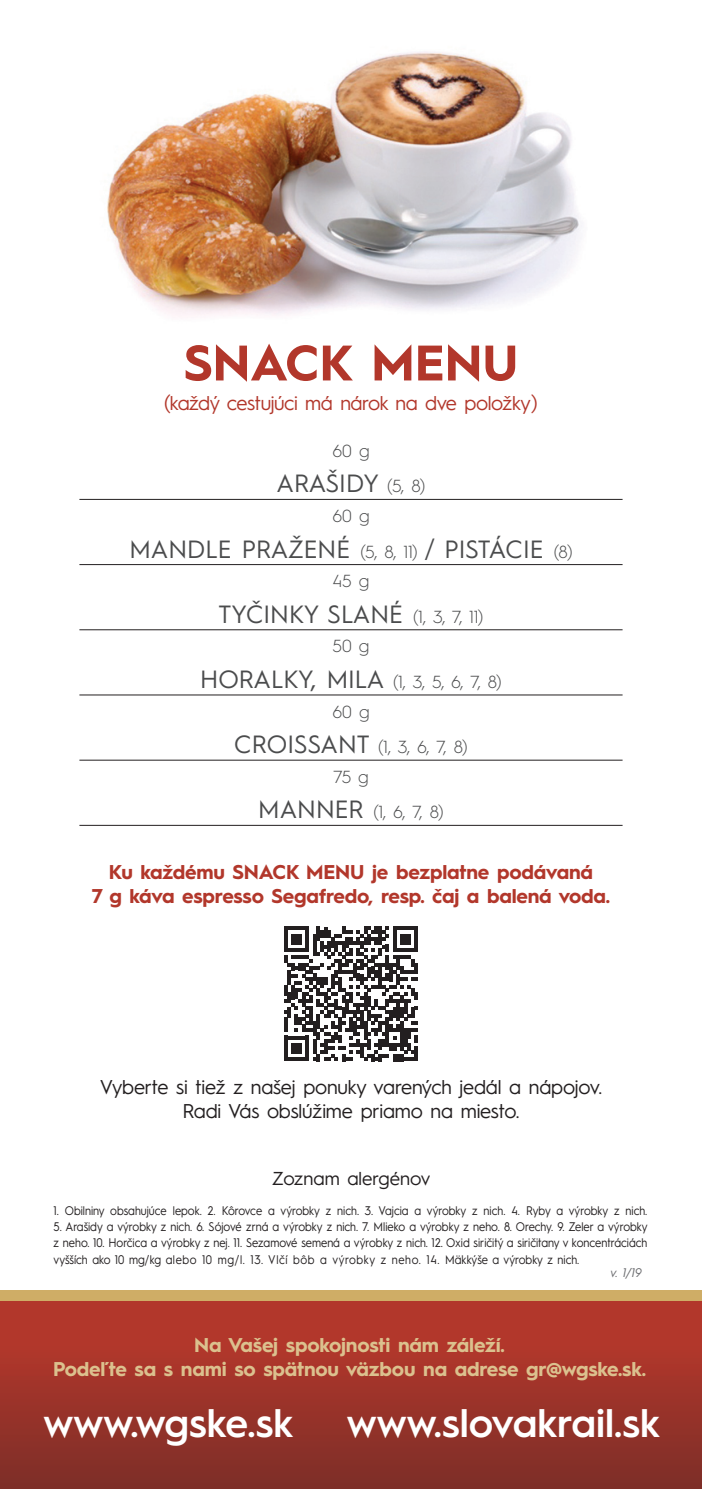
<style>
.page{position:relative;width:702px;height:1489px;background:#fff}
.page>*{position:absolute;margin:0;border:0;box-sizing:border-box;transform-origin:0 0}
.t1{font:700 50px "Hurme Geometric Sans 1";color:#b2372b}
.t2{font:600 40px "Hurme Geometric Sans 1";color:#fff}
.jednotlive{font:25px "Hurme Geometric Sans 1";color:#4b4c4d}
.jednotlive-2{font:700 20px/24px "Hurme Geometric Sans 1";letter-spacing:-.01em;color:#b2372b;text-align:center}
.jednotlive-3{font:20px/24px "Hurme Geometric Sans 1";letter-spacing:-.01em;color:#231f20;text-align:center}
.jednotlive-4{font:700 20px/24px "Hurme Geometric Sans 1";letter-spacing:-.01em;color:#dbc18e;text-align:center}
.t3{font:20px "Hurme Geometric Sans 1";letter-spacing:-.02em;color:#b2372b}
.t4{font:18.75px "Hurme Geometric Sans 1";color:#231f20}
.jednotlive-5{font:300 17.5px "Hurme Geometric Sans 1";color:#4b4c4d}
.t5{font:12.5px/16.2px "Hurme Geometric Sans 1";color:#231f20;text-align:justify;scale:.9 1}
.t6{font:italic 12.5px "Hurme Geometric Sans 1";color:#6c6d70}
.s1{font-weight:300;font-size:17.5px}
.s2{font-weight:400;font-size:25px}
</style>
<div class="page">
<img style="left:107px;top:51px;width:475px;height:265px">
<div style="left:0;top:1300px;width:702px;height:188px;background:linear-gradient(to bottom,#bc392c,#7f2f28)"></div>
<div style="left:0;top:1289px;width:702px;height:11px;background:#cfad66"></div>
<svg style="left:284px;top:926px;width:134px;height:135px"></svg>
<hr style="left:414px;top:1046px;width:4px;height:15px;background:#231f20">
<hr style="left:79px;top:499px;width:543px;height:1px;background:#231f20">
<hr style="left:79px;top:564px;width:543px;height:1px;background:#231f20">
<hr style="left:79px;top:629px;width:543px;height:1px;background:#231f20">
<hr style="left:79px;top:694px;width:543px;height:1px;background:#231f20">
<hr style="left:79px;top:759px;width:543px;height:1px;background:#231f20">
<hr style="left:79px;top:824px;width:543px;height:1px;background:#231f20">
<p class="t1" style="left:184px;top:328px;width:336px">SNACK MENU</p>
<p class="t3" style="left:164px;top:389px;width:375px">(každý cestujúci má nárok na dve položky)</p>
<p class="jednotlive-5" style="left:332px;top:439px;width:39px">60 g</p>
<p class="jednotlive" style="left:276px;top:466px;width:150px">ARAŠIDY <span class="s1">(5, 8)</span></p>
<p class="jednotlive-5" style="left:332px;top:504px;width:39px">60 g</p>
<p class="jednotlive" style="left:129px;top:531px;width:444px">MANDLE PRAŽENÉ <span class="s1">(5, 8, 11)</span> / PISTÁCIE <span class="s1">(8)</span></p>
<p class="jednotlive-5" style="left:332px;top:569px;width:38px">45 g</p>
<p class="jednotlive" style="left:218px;top:596px;width:266px">TYČINKY SLANÉ <span class="s1">(1, 3, 7, 11)</span></p>
<p class="jednotlive-5" style="left:332px;top:634px;width:38px">50 g</p>
<p class="jednotlive-5" style="left:200px;top:670px;width:303px"><span class="s2">HORALKY, MILA</span> (1, 3, 5, 6, 7, 8)</p>
<p class="jednotlive-5" style="left:332px;top:699px;width:39px">60 g</p>
<p class="jednotlive-5" style="left:234px;top:735px;width:235px"><span class="s2">CROISSANT</span> (1, 3, 6, 7, 8)</p>
<p class="jednotlive-5" style="left:333px;top:764px;width:37px">75 g</p>
<p class="jednotlive-5" style="left:258px;top:800px;width:187px"><span class="s2">MANNER</span> (1, 6, 7, 8)</p>
<p class="jednotlive-2" style="left:92px;top:859px;width:520px">Ku každému SNACK MENU je bezplatne podávaná<br>7 g káva espresso Segafredo, resp. čaj a balená voda.</p>
<p class="jednotlive-3" style="left:100px;top:1073px;width:504px">Vyberte si tiež z našej ponuky varených jedál a nápojov.<br>Radi Vás obslúžime priamo na miesto.</p>
<p class="t4" style="left:272px;top:1165px;width:160px">Zoznam alergénov</p>
<p class="t5" style="left:54px;top:1201px;width:661px">1. Obilniny obsahujúce lepok. 2. Kôrovce a výrobky z nich. 3. Vajcia a výrobky z nich. 4. Ryby a výrobky z nich.</p>
<p class="t5" style="left:54px;top:1217px;width:661px">5. Arašidy a výrobky z nich. 6. Sójové zrná a výrobky z nich. 7. Mlieko a výrobky z neho. 8. Orechy. 9. Zeler a výrobky z neho. 10. Horčica a výrobky z nej. 11. Sezamové semená a výrobky z nich. 12. Oxid siričitý a siričitany v koncentráciách vyšších ako 10 mg/kg alebo 10 mg/l. 13. Vlčí bôb a výrobky z neho. 14. Mäkkýše a výrobky z nich.</p>
<p class="t6" style="left:610px;top:1263px;width:33px">v. 1/19</p>
<p class="jednotlive-4" style="left:53px;top:1331px;width:594px">Na Vašej spokojnosti nám záleží.<br>Podeľte sa s nami so spätnou väzbou na adrese gr@wgske.sk.</p>
<p class="t2" style="left:44px;top:1395px;width:251px">www.wgske.sk</p>
<p class="t2" style="left:347px;top:1395px;width:314px">www.slovakrail.sk</p>
</div>
